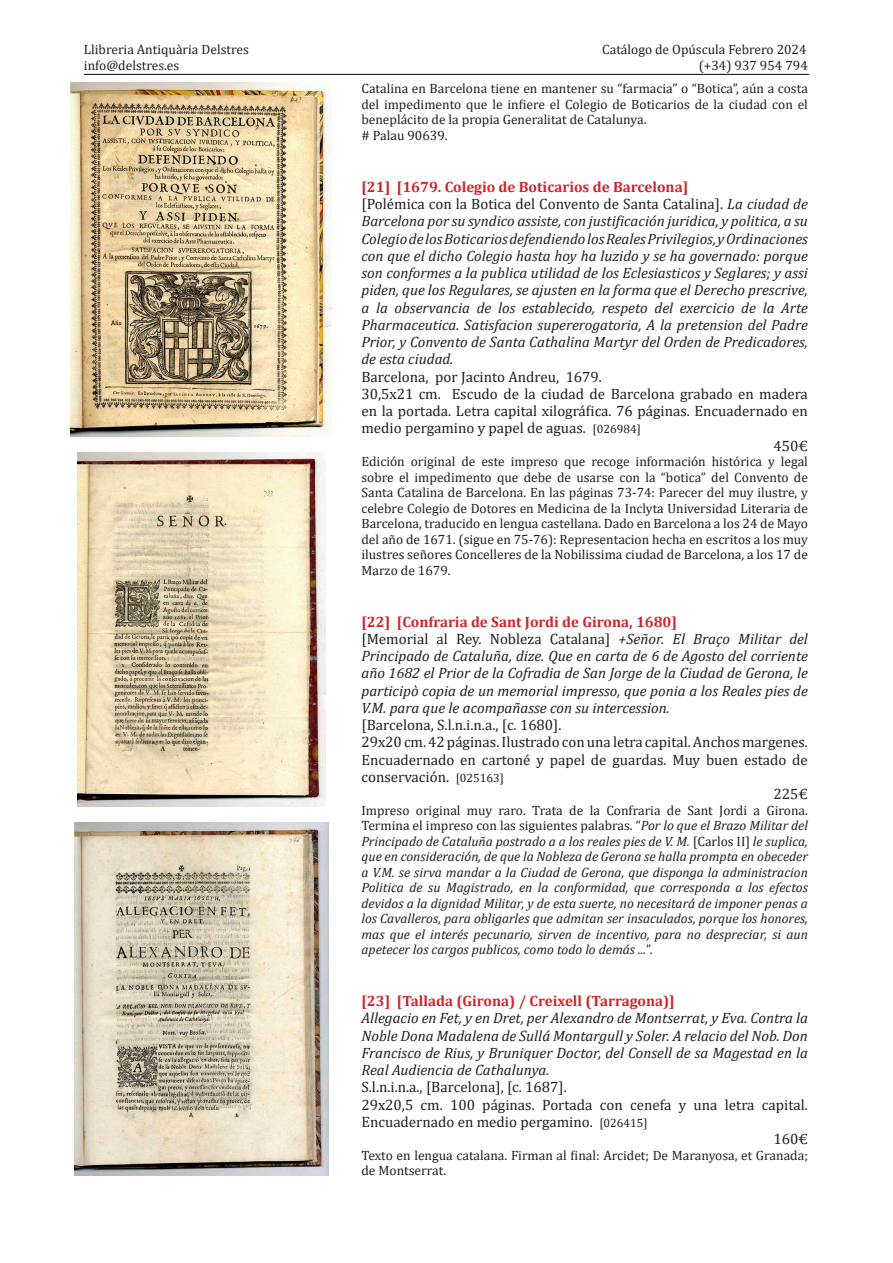
<style>
.page{position:relative;width:893px;height:1263px;background:#fff}
.page>*{position:absolute;margin:0;border:0;box-sizing:border-box;transform-origin:0 0}
.t1{font:italic 15px/17.2px "Cambria";color:#231f20;text-align:justify}
.t2{font:15px/17.2px "Cambria";color:#231f20;text-align:justify}
.t3{font:700 15px "Cambria";color:#d1232a}
.t4{font:13.5px/15.6px "Cambria";color:#231f20}
.t5{font:italic 13.5px/15.5px "Cambria";color:#231f20;text-align:justify}
.s1{font-style:normal}
.s2{font-size:12px}
</style>
<div class="page">
<hr style="left:84px;top:74px;width:725px;height:1px;background:#231f20">
<img style="left:71px;top:83px;width:261px;height:354px">
<img style="left:77px;top:452px;width:248px;height:354px">
<img style="left:74px;top:822px;width:254px;height:354px">
<p class="t4" style="left:84px;top:41px;width:166px">Llibreria Antiquària Delstres</p>
<p class="t4" style="left:602px;top:41px;width:206px">Catálogo de Opúscula Febrero 2024</p>
<p class="t4" style="left:84px;top:58px;width:97px">info@delstres.es</p>
<p class="t4" style="left:361px;top:54px;width:448px;line-height:23.4px;text-align:right">(+34) 937 954 794<br>Catalina en Barcelona tiene en mantener su “farmacia” o “Botica”, aún a costa</p>
<p class="t4" style="left:361px;top:96px;width:448px">del impedimento que le infiere el Colegio de Boticarios de la ciudad con el beneplácito de la propia Generalitat de Catalunya.</p>
<p class="t4" style="left:361px;top:128px;width:88px"># Palau 90639.</p>
<p class="t3" style="left:361px;top:176px;width:328px">[21] [1679. Colegio de Boticarios de Barcelona]</p>
<p class="t1" style="left:361px;top:195px;width:448px"><span class="s1">[Polémica con la Botica del Convento de Santa Catalina].</span> La ciudad de Barcelona por su syndico assiste, con justificación juridica, y politica, a su Colegio de los Boticarios defendiendo los Reales Privilegios, y Ordinaciones con que el dicho Colegio hasta hoy ha luzido y se ha governado: porque son conformes a la publica utilidad de los Eclesiasticos y Seglares; y assi piden, que los Regulares, se ajusten en la forma que el Derecho prescrive, a la observancia de los establecido, respeto del exercicio de la Arte Pharmaceutica. Satisfacion supererogatoria, A la pretension del Padre Prior, y Convento de Santa Cathalina Martyr del Orden de Predicadores, de esta ciudad.</p>
<p class="t2" style="left:361px;top:368px;width:242px">Barcelona, por Jacinto Andreu, 1679.</p>
<p class="t2" style="left:361px;top:385px;width:448px">30,5x21 cm. Escudo de la ciudad de Barcelona grabado en madera en la portada. Letra capital xilográfica. 76 páginas. Encuadernado en medio pergamino y papel de aguas. <span class="s2">[026984]</span></p>
<p class="t2" style="left:774px;top:437px;width:36px">450€</p>
<p class="t4" style="left:361px;top:454px;width:448px;text-align:justify">Edición original de este impreso que recoge información histórica y legal sobre el impedimento que debe de usarse con la “botica” del Convento de Santa Catalina de Barcelona. En las páginas 73-74: Parecer del muy ilustre, y celebre Colegio de Dotores en Medicina de la Inclyta Universidad Literaria de Barcelona, traducido en lengua castellana. Dado en Barcelona a los 24 de Mayo del año de 1671. (sigue en 75-76): Representacion hecha en escritos a los muy ilustres señores Concelleres de la Nobilissima ciudad de Barcelona, a los 17 de Marzo de 1679.</p>
<p class="t3" style="left:361px;top:611px;width:317px">[22] [Confraria de Sant Jordi de Girona, 1680]</p>
<p class="t1" style="left:361px;top:629px;width:448px"><span class="s1">[Memorial al Rey. Nobleza Catalana]</span> +Señor. El Braço Militar del Principado de Cataluña, dize. Que en carta de 6 de Agosto del corriente año 1682 el Prior de la Cofradia de San Jorge de la Ciudad de Gerona, le participò copia de un memorial impresso, que ponia a los Reales pies de V.M. para que le acompañasse con su intercession.</p>
<p class="t2" style="left:361px;top:716px;width:202px">[Barcelona, S.l.n.i.n.a., [c. 1680].</p>
<p class="t2" style="left:361px;top:733px;width:448px">29x20 cm. 42 páginas. Ilustrado con una letra capital. Anchos margenes.<br>Encuadernado en cartoné y papel de guardas. Muy buen estado de conservación. <span class="s2">[025163]</span></p>
<p class="t2" style="left:774px;top:785px;width:36px">225€</p>
<p class="t5" style="left:361px;top:802px;width:448px"><span class="s1">Impreso original muy raro. Trata de la Confraria de Sant Jordi a Girona.<br>Termina el impreso con las siguientes palabras. “</span>Por lo que el Brazo Militar del Principado de Cataluña postrado a a los reales pies de V. M. <span class="s1">[Carlos II]</span> le suplica, que en consideración, de que la Nobleza de Gerona se halla prompta en obeceder a V.M. se sirva mandar a la Ciudad de Gerona, que disponga la administracion Politica de su Magistrado, en la conformidad, que corresponda a los efectos devidos a la dignidad Militar, y de esta suerte, no necesitará de imponer penas a los Cavalleros, para obligarles que admitan ser insaculados, porque los honores, mas que el interés pecunario, sirven de incentivo, para no despreciar, si aun apetecer los cargos publicos, como todo lo demás ...<span class="s1">”.</span></p>
<p class="t3" style="left:361px;top:990px;width:315px">[23] [Tallada (Girona) / Creixell (Tarragona)]</p>
<p class="t1" style="left:361px;top:1009px;width:448px">Allegacio en Fet, y en Dret, per Alexandro de Montserrat, y Eva. Contra la Noble Dona Madalena de Sullá Montargull y Soler. A relacio del Nob. Don Francisco de Rius, y Bruniquer Doctor, del Consell de sa Magestad en la Real Audiencia de Cathalunya.</p>
<p class="t2" style="left:361px;top:1078px;width:207px">S.l.n.i.n.a., [Barcelona], [c. 1687].</p>
<p class="t2" style="left:361px;top:1096px;width:448px">29x20,5 cm. 100 páginas. Portada con cenefa y una letra capital.<br>Encuadernado en medio pergamino. <span class="s2">[026415]</span></p>
<p class="t2" style="left:774px;top:1130px;width:36px">160€</p>
<p class="t4" style="left:361px;top:1147px;width:448px">Texto en lengua catalana. Firman al final: Arcidet; De Maranyosa, et Granada; de Montserrat.</p>
</div>
